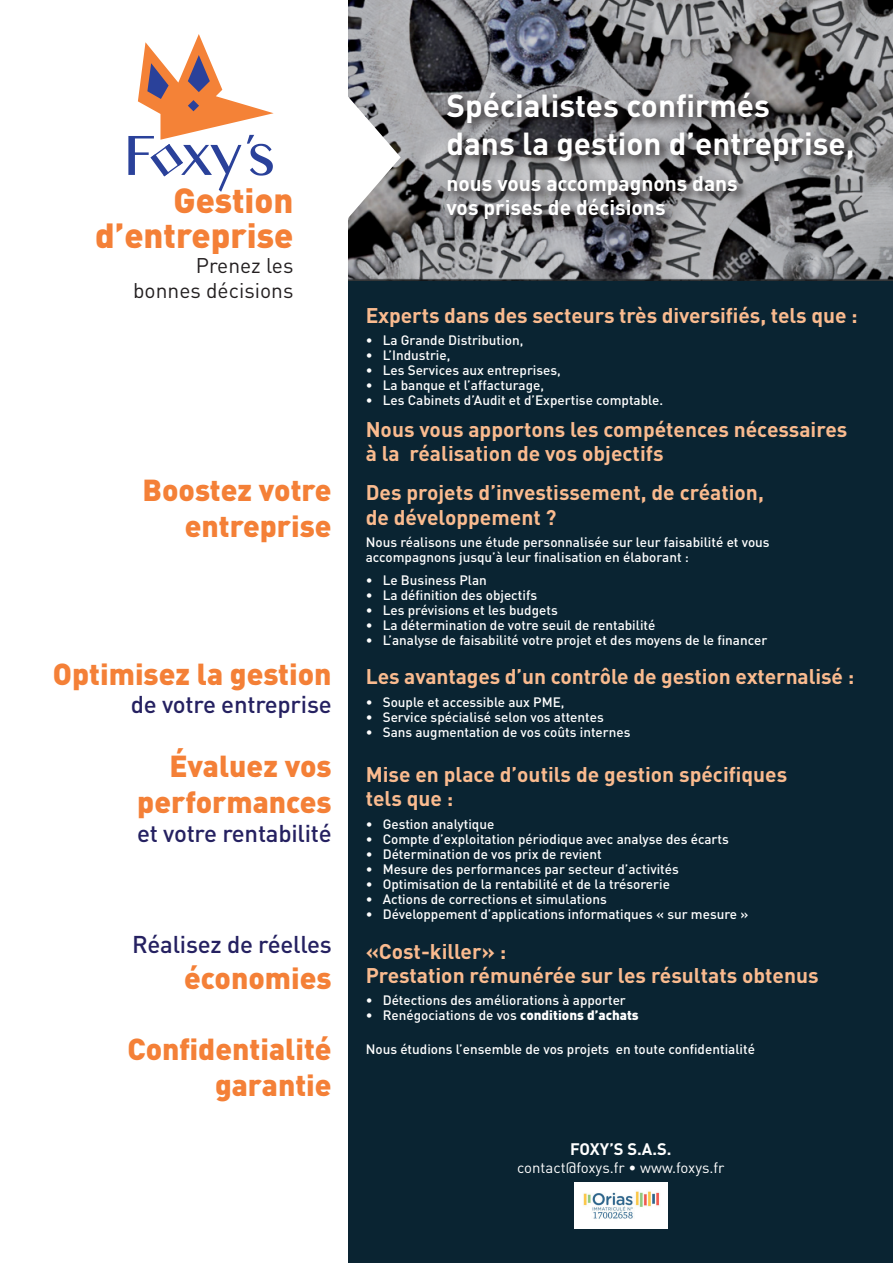
<style>
.page{position:relative;width:893px;height:1263px;background:#fff}
.page>*{position:absolute;margin:0;border:0;box-sizing:border-box;transform-origin:0 0}
.t1{font:900 34.5px/34.5px "DIN";color:#f48037;text-align:right}
.t2{font:700 31.5px/37.5px "DIN";color:#fff}
.t3{font:900 30px/36px "DIN";color:#f48037;text-align:right}
.t4{font:500 24px "DIN";letter-spacing:-.01em;color:#252161}
.t5{font:700 21px/24px "DIN";color:#fabb8f}
.t6{font:700 21px/24px "DIN";color:#fff}
.t7{font:21px/25.2px "DIN";color:#231f20;text-align:right}
.t8{font:700 16.5px "DIN";color:#fff}
.t9{font:15px "DIN";color:#fff}
.t10{font:500 13.5px/15px "DIN";color:#fff}
.s1{font-weight:900}
</style>
<div class="page">
<div style="left:349px;top:281px;width:544px;height:982px;background:#0a2432"></div>
<svg style="left:349px;top:0;width:544px;height:281px;background:#747579"></svg>
<svg style="left:444px;top:89px;width:421px;height:142px;background:#69696b"></svg>
<svg style="left:128px;top:34px;width:146px;height:158px"></svg>
<img style="left:574px;top:1183px;width:94px;height:46px">
<svg style="left:348px;top:92px;width:53px;height:130px"></svg>
<h1 class="t1" style="left:95px;top:182px;width:200px">Gestion d’entreprise</h1>
<h3 class="t7" style="left:133px;top:252px;width:162px">Prenez les bonnes décisions</h3>
<h2 class="t2" style="left:446px;top:86px;width:410px">Spécialistes confirmés<br>dans la gestion d’entreprise,</h2>
<h3 class="t6" style="left:446px;top:171px;width:293px">nous vous accompagnons dans vos prises de décisions</h3>
<h3 class="t5" style="left:366px;top:302px;width:493px">Experts dans des secteurs très diversifiés, tels que :</h3>
<p class="t10" style="left:366px;top:332px;width:159px">• La Grande Distribution,</p>
<p class="t10" style="left:366px;top:347px;width:86px">• L’Industrie,</p>
<p class="t10" style="left:366px;top:362px;width:197px">• Les Services aux entreprises,</p>
<p class="t10" style="left:366px;top:377px;width:180px">• La banque et l’affacturage,</p>
<p class="t10" style="left:366px;top:392px;width:299px">• Les Cabinets d’Audit et d’Expertise comptable.</p>
<h3 class="t5" style="left:366px;top:416px;width:483px">Nous vous apportons les compétences nécessaires à la réalisation de vos objectifs</h3>
<h3 class="t3" style="left:142px;top:470px;width:191px">Boostez votre entreprise</h3>
<h3 class="t5" style="left:366px;top:480px;width:400px">Des projets d’investissement, de création, de développement ?</h3>
<p class="t10" style="left:366px;top:534px;width:405px">Nous réalisons une étude personnalisée sur leur faisabilité et vous accompagnons jusqu’à leur finalisation en élaborant :</p>
<p class="t10" style="left:366px;top:572px;width:123px">• Le Business Plan</p>
<p class="t10" style="left:366px;top:587px;width:173px">• La définition des objectifs</p>
<p class="t10" style="left:366px;top:602px;width:194px">• Les prévisions et les budgets</p>
<p class="t10" style="left:366px;top:617px;width:291px">• La détermination de votre seuil de rentabilité</p>
<p class="t10" style="left:366px;top:632px;width:403px">• L’analyse de faisabilité votre projet et des moyens de le financer</p>
<h3 class="t3" style="left:53px;top:654px;width:280px">Optimisez la gestion</h3>
<h3 class="t4" style="left:131px;top:689px;width:202px">de votre entreprise</h3>
<h3 class="t3" style="left:137px;top:746px;width:196px">Évaluez vos performances</h3>
<h3 class="t4" style="left:137px;top:818px;width:196px">et votre rentabilité</h3>
<h3 class="t4" style="left:132px;top:929px;width:201px">Réalisez de réelles</h3>
<h3 class="t3" style="left:184px;top:959px;width:149px">économies</h3>
<h3 class="t5" style="left:366px;top:664px;width:490px">Les avantages d’un contrôle de gestion externalisé :</h3>
<p class="t10" style="left:366px;top:694px;width:200px">• Souple et accessible aux PME,</p>
<p class="t10" style="left:366px;top:709px;width:240px">• Service spécialisé selon vos attentes</p>
<p class="t10" style="left:366px;top:724px;width:266px">• Sans augmentation de vos coûts internes</p>
<h3 class="t5" style="left:366px;top:762px;width:423px">Mise en place d’outils de gestion spécifiques tels que :</h3>
<p class="t10" style="left:366px;top:816px;width:130px">• Gestion analytique</p>
<p class="t10" style="left:366px;top:831px;width:365px">• Compte d’exploitation périodique avec analyse des écarts</p>
<p class="t10" style="left:366px;top:846px;width:238px">• Détermination de vos prix de revient</p>
<p class="t10" style="left:366px;top:861px;width:315px">• Mesure des performances par secteur d’activités</p>
<p class="t10" style="left:366px;top:876px;width:306px">• Optimisation de la rentabilité et de la trésorerie</p>
<p class="t10" style="left:366px;top:891px;width:243px">• Actions de corrections et simulations</p>
<p class="t10" style="left:366px;top:906px;width:384px">• Développement d’applications informatiques « sur mesure »</p>
<h3 class="t5" style="left:366px;top:938px;width:454px">«Cost-killer» :<br>Prestation rémunérée sur les résultats obtenus</h3>
<p class="t10" style="left:366px;top:992px;width:262px">• Détections des améliorations à apporter</p>
<p class="t10" style="left:366px;top:1007px;width:275px">• Renégociations de vos <span class="s1">conditions d’achats</span></p>
<h3 class="t3" style="left:127px;top:1030px;width:206px">Confidentialité garantie</h3>
<p class="t10" style="left:366px;top:1041px;width:391px">Nous étudions l’ensemble de vos projets en toute confidentialité</p>
<p class="t8" style="left:570px;top:1138px;width:103px">FOXY’S S.A.S.</p>
<p class="t9" style="left:517px;top:1158px;width:209px">contact@foxys.fr • www.foxys.fr</p>
</div>
